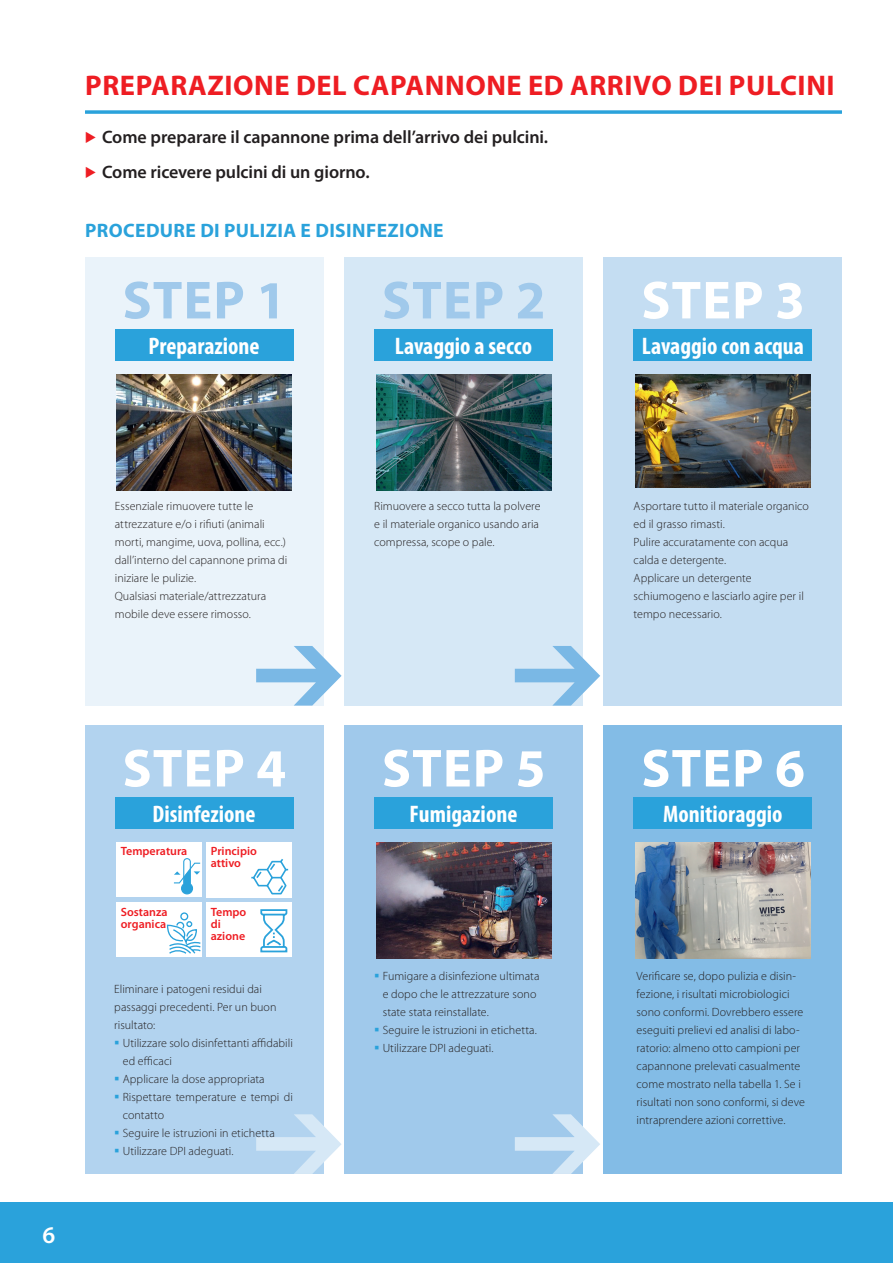
<style>
.page{position:relative;width:893px;height:1263px;background:#fff}
.page>*{position:absolute;margin:0;border:0;box-sizing:border-box;transform-origin:0 0}
.t1{font:700 54px "Myriad Pro";letter-spacing:.02em;color:#fff}
.t2{font:700 54px "Myriad Pro";letter-spacing:.02em;color:#a0c9eb}
.t3{font:700 28.5px "Myriad Pro";letter-spacing:.02em;color:#ee1d23}
.t4{font:700 condensed 24px "Myriad Pro";color:#fff}
.t5{font:600 24px "Myriad Pro";color:#fff}
.t6{font:700 19.5px "Myriad Pro";letter-spacing:.02em;color:#2aa2db}
.t7{font:600 18px "Myriad Pro";letter-spacing:-.005em;color:#231f20}
.t8{font:300 12px/18px "Myriad Pro";letter-spacing:.005em;color:#231f20}
.t9{font:600 12px/12px "Myriad Pro";color:#ee1d23}
.s1{color:#ee1d23}
</style>
<div class="page">
<div style="left:0;top:1203px;width:893px;height:60px;background:#2aa2db"></div>
<hr style="left:85px;top:111px;width:757px;height:3px;background:#2aa2db">
<div style="left:85px;top:257px;width:238px;height:448px;background:#eaf3fa"></div>
<div style="left:344px;top:725px;width:239px;height:448px;background:#a0c9eb"></div>
<div style="left:604px;top:257px;width:238px;height:448px;background:#c4ddf2"></div>
<div style="left:344px;top:257px;width:239px;height:448px;background:#d6e8f6"></div>
<div style="left:85px;top:725px;width:238px;height:448px;background:#b2d3ef"></div>
<div style="left:604px;top:725px;width:238px;height:448px;background:#83bce6"></div>
<div style="left:115px;top:329px;width:178px;height:32px;background:#2aa2db"></div>
<div style="left:374px;top:797px;width:179px;height:32px;background:#2aa2db"></div>
<div style="left:634px;top:329px;width:178px;height:32px;background:#2aa2db"></div>
<div style="left:374px;top:329px;width:179px;height:32px;background:#2aa2db"></div>
<div style="left:115px;top:797px;width:178px;height:32px;background:#2aa2db"></div>
<div style="left:634px;top:797px;width:178px;height:32px;background:#2aa2db"></div>
<img style="left:117px;top:374px;width:175px;height:117px">
<img style="left:376px;top:842px;width:175px;height:117px">
<img style="left:635px;top:374px;width:175px;height:113px">
<img style="left:376px;top:374px;width:175px;height:117px">
<img style="left:635px;top:842px;width:175px;height:117px">
<div style="left:117px;top:902px;width:85px;height:55px;background:#fff"></div>
<div style="left:117px;top:842px;width:85px;height:54px;background:#fff"></div>
<div style="left:207px;top:902px;width:85px;height:55px;background:#fff"></div>
<div style="left:207px;top:842px;width:85px;height:55px;background:#fff"></div>
<svg style="left:174px;top:858px;width:26px;height:36px"></svg>
<svg style="left:260px;top:909px;width:28px;height:44px"></svg>
<svg style="left:251px;top:859px;width:38px;height:36px"></svg>
<svg style="left:166px;top:912px;width:35px;height:42px"></svg>
<svg style="left:323px;top:646px;width:1px;height:59px"></svg>
<svg style="left:256px;top:1114px;width:68px;height:60px"></svg>
<svg style="left:515px;top:1173px;width:68px;height:1px"></svg>
<h2 class="t3" style="left:85px;top:69px;width:751px">PREPARAZIONE DEL CAPANNONE ED ARRIVO DEI PULCINI</h2>
<h3 class="t7" style="left:85px;top:125px;width:465px"><span class="s1">•</span> Come preparare il capannone prima dell’arrivo dei pulcini.</h3>
<h3 class="t7" style="left:85px;top:160px;width:286px"><span class="s1">•</span> Come ricevere pulcini di un giorno.</h3>
<h3 class="t6" style="left:85px;top:219px;width:360px">PROCEDURE DI PULIZIA E DISINFEZIONE</h3>
<h1 class="t2" style="left:123px;top:270px;width:165px">STEP 1</h1>
<h3 class="t4" style="left:148px;top:331px;width:113px">Preparazione</h3>
<h1 class="t2" style="left:382px;top:270px;width:165px">STEP 2</h1>
<h3 class="t4" style="left:395px;top:331px;width:139px">Lavaggio a secco</h3>
<h1 class="t1" style="left:641px;top:270px;width:165px">STEP 3</h1>
<h3 class="t4" style="left:642px;top:331px;width:163px">Lavaggio con acqua</h3>
<h3 class="t5" style="left:43px;top:1220px;width:14px">6</h3>
<p class="t8" style="left:115px;top:496px;width:174px">Essenziale rimuovere tutte le attrezzature e/o i rifiuti (animali morti, mangime, uova, pollina, ecc.) dall’interno del capannone prima di iniziare le pulizie.<br>Qualsiasi materiale/attrezzatura mobile deve essere rimosso.</p>
<h1 class="t1" style="left:123px;top:738px;width:165px">STEP 4</h1>
<h3 class="t4" style="left:153px;top:799px;width:105px">Disinfezione</h3>
<p class="t9" style="left:121px;top:845px;width:68px">Temperatura</p>
<p class="t9" style="left:121px;top:905px;width:48px">Sostanza organica</p>
<p class="t9" style="left:211px;top:845px;width:48px">Principio attivo</p>
<p class="t9" style="left:211px;top:905px;width:37px">Tempo di azione</p>
<p class="t8" style="left:114px;top:979px;width:164px">Eliminare i patogeni residui dai passaggi precedenti. Per un buon risultato:</p>
<p class="t8" style="left:123px;top:1033px;width:172px">Utilizzare solo disinfettanti affidabili ed efficaci<br>Applicare la dose appropriata<br>Rispettare temperature e tempi di contatto<br>Seguire le istruzioni in etichetta<br>Utilizzare DPI adeguati.</p>
<p class="t8" style="left:374px;top:496px;width:168px">Rimuovere a secco tutta la polvere e il materiale organico usando aria compressa, scope o pale.</p>
<h1 class="t1" style="left:382px;top:738px;width:165px">STEP 5</h1>
<h3 class="t4" style="left:410px;top:799px;width:109px">Fumigazione</h3>
<p class="t8" style="left:383px;top:967px;width:158px">Fumigare a disinfezione ultimata e dopo che le attrezzature sono state stata reinstallate.<br>Seguire le istruzioni in etichetta.<br>Utilizzare DPI adeguati.</p>
<p class="t8" style="left:634px;top:496px;width:177px">Asportare tutto il materiale organico ed il grasso rimasti.<br>Pulire accuratamente con acqua calda e detergente.<br>Applicare un detergente schiumogeno e lasciarlo agire per il tempo necessario.</p>
<h1 class="t1" style="left:641px;top:738px;width:165px">STEP 6</h1>
<h3 class="t4" style="left:663px;top:799px;width:121px">Monitioraggio</h3>
<p class="t8" style="left:637px;top:967px;width:170px">Verificare se, dopo pulizia e disin&shy;fezione, i risultati microbiologici sono conformi. Dovrebbero essere eseguiti prelievi ed analisi di labo&shy;ratorio: almeno otto campioni per capannone prelevati casualmente come mostrato nella tabella 1. Se i risultati non sono conformi, si deve intraprendere azioni correttive.</p>
</div>
